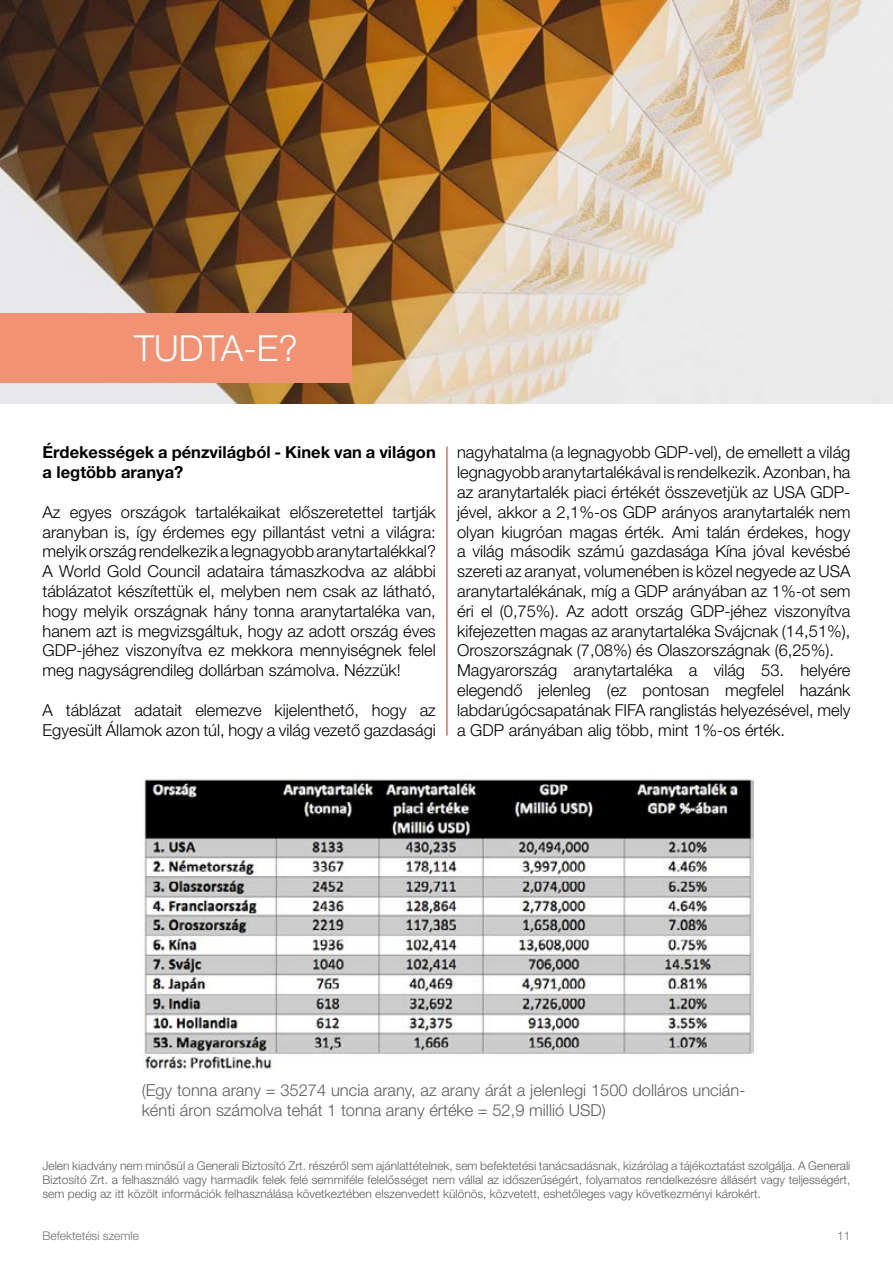
<style>
.page{position:relative;width:893px;height:1263px;background:#fff}
.page>*{position:absolute;margin:0;border:0;box-sizing:border-box;transform-origin:0 0}
.t1{font:300 36px "Helvetica Neue LT Pro";color:#fff}
.t2{font:300 16.5px/19.8px "Helvetica Neue LT Pro";color:#000}
.t3{font:300 16.5px/19.8px "Helvetica Neue LT Pro";color:#5f5e5e}
.t4{font:700 16.5px/19.8px "Helvetica Neue LT Pro";color:#000}
.t5{font:300 12px/14.4px "Helvetica Neue LT Pro";color:#5f5e5e;text-align:justify}
.t6{font:300 12px "Helvetica Neue LT Pro";color:#707173}
</style>
<div class="page">
<img style="left:0;top:0;width:893px;height:404px">
<hr style="left:447px;top:446px;width:1px;height:289px;background:#c1210d">
<div style="left:0;top:314px;width:352px;height:69px;background:#f29275"></div>
<img style="left:142px;top:775px;width:611px;height:297px">
<h1 class="t1" style="left:134px;top:326px;width:165px">TUDTA-E?</h1>
<p class="t4" style="left:43px;top:442px;width:395px">Érdekességek a pénzvilágból - Kinek van a világon a legtöbb aranya?</p>
<p class="t2" style="left:43px;top:502px;width:395px;text-align:justify">Az egyes országok tartalékaikat előszeretettel tartják aranyban is, így érdemes egy pillantást vetni a világra: melyik ország rendelkezik a legnagyobb aranytartalékkal?<br>A World Gold Council adataira támaszkodva az alábbi táblázatot készítettük el, melyben nem csak az látható, hogy melyik országnak hány tonna aranytartaléka van, hanem azt is megvizsgáltuk, hogy az adott ország éves GDP-jéhez viszonyítva ez mekkora mennyiségnek felel meg nagyságrendileg dollárban számolva. Nézzük!</p>
<p class="t2" style="left:43px;top:700px;width:395px">A táblázat adatait elemezve kijelenthető, hogy az<br>Egyesült Államok azon túl, hogy a világ vezető gazdasági</p>
<p class="t2" style="left:457px;top:442px;width:395px">nagyhatalma (a legnagyobb GDP-vel), de emellett a világ legnagyobb aranytartalékával is rendelkezik. Azonban, ha az aranytartalék piaci értékét összevetjük az USA GDP&shy;jével, akkor a 2,1%-os GDP arányos aranytartalék nem olyan kiugróan magas érték. Ami talán érdekes, hogy a világ második számú gazdasága Kína jóval kevésbé szereti az aranyat, volumenében is közel negyede az USA aranytartalékának, míg a GDP arányában az 1%-ot sem éri el (0,75%). Az adott ország GDP-jéhez viszonyítva kifejezetten magas az aranytartaléka Svájcnak (14,51%), Oroszországnak (7,08%) és Olaszországnak (6,25%).<br>Magyarország aranytartaléka a világ 53. helyére elegendő jelenleg (ez pontosan megfelel hazánk labdarúgócsapatának FIFA ranglistás helyezésével, mely a GDP arányában alig több, mint 1%-os érték.</p>
<p class="t3" style="left:142px;top:1079px;width:605px">(Egy tonna arany = 35274 uncia arany, az arany árát a jelenlegi 1500 dolláros uncián&shy;kénti áron számolva tehát 1 tonna arany értéke = 52,9 millió USD)</p>
<p class="t5" style="left:43px;top:1158px;width:809px">Jelen kiadvány nem minősül a Generali Biztosító Zrt. részéről sem ajánlattételnek, sem befektetési tanácsadásnak, kizárólag a tájékoztatást szolgálja. A Generali Biztosító Zrt. a felhasználó vagy harmadik felek felé semmiféle felelősséget nem vállal az időszerűségért, folyamatos rendelkezésre állásért vagy teljességért, sem pedig az itt közölt információk felhasználása következtében elszenvedett különös, közvetett, eshetőleges vagy következményi károkért.</p>
<p class="t6" style="left:43px;top:1228px;width:98px">Befektetési szemle</p>
<p class="t6" style="left:837px;top:1228px;width:15px">11</p>
</div>
